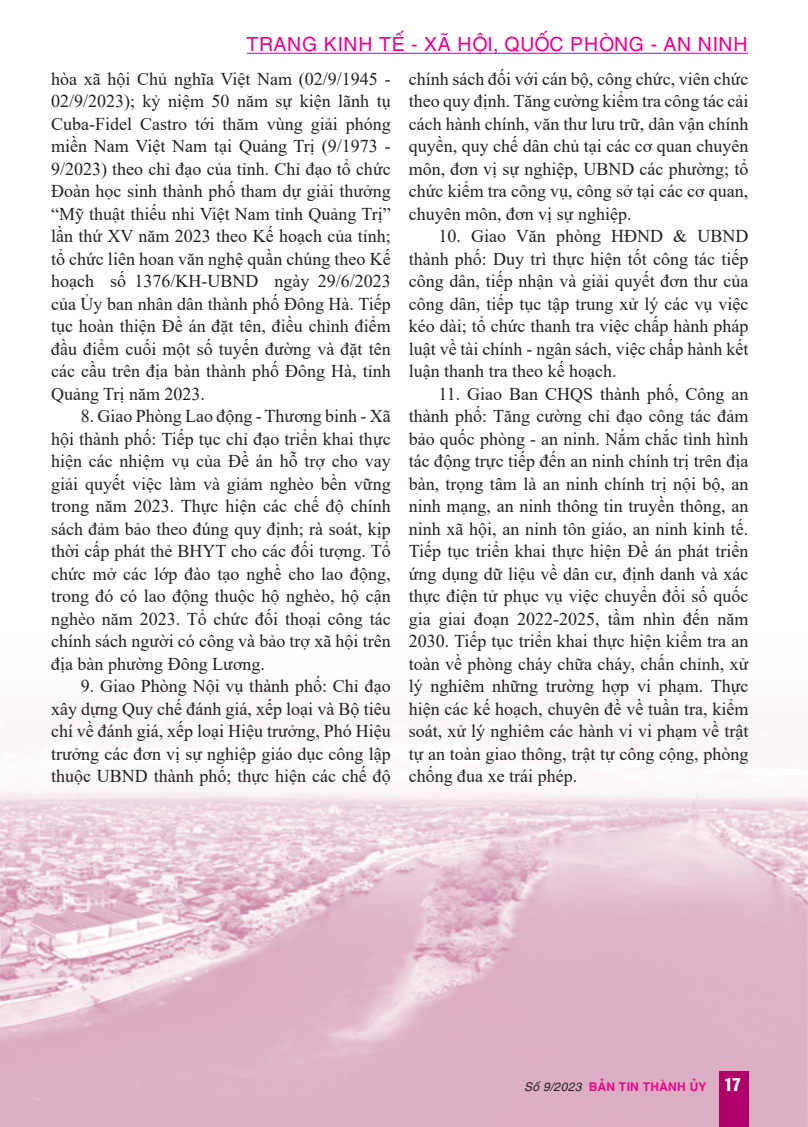
<style>
.page{position:relative;width:808px;height:1127px;background:#fff}
.page>*{position:absolute;margin:0;border:0;box-sizing:border-box;transform-origin:0 0}
.t1{font:19.5px "UTM Helve";color:#ed028c}
.t2{font:18px/22.5px "Times New Roman";color:#231f20;text-align:justify}
.t3{font:700 12px "UTM Helve";color:#ed028c}
.s1{font-weight:400;font-style:italic;color:#231f20}
.s2{font-family:"UTM Helvet Ins";font-weight:400;font-size:16.5px;color:#fff}
</style>
<div class="page">
<img style="left:0;top:720px;width:808px;height:407px">
<div style="left:719px;top:1071px;width:29px;height:56px;background:#b0016a"></div>
<hr style="left:247px;top:53px;width:257px;height:1px;background:#ed028c">
<hr style="left:504px;top:53px;width:159px;height:1px;background:#ed028c">
<hr style="left:663px;top:53px;width:85px;height:1px;background:#ed028c">
<p class="t1" style="left:247px;top:29px;width:503px">TRANG KINH TẾ - XÃ HỘI, QUỐC PHÒNG - AN NINH</p>
<p class="t2" style="left:51px;top:67px;width:341px;text-align:left">hòa xã hội Chủ nghĩa Việt Nam (02/9/1945 - 02/9/2023); kỷ niệm 50 năm sự kiện lãnh tụ Cuba-Fidel Castro tới thăm vùng giải phóng miền Nam Việt Nam tại Quảng Trị (9/1973 - 9/2023) theo chỉ đạo của tỉnh. Chỉ đạo tổ chức Đoàn học sinh thành phố tham dự giải thưởng “Mỹ thuật thiếu nhi Việt Nam tỉnh Quảng Trị” lần thứ XV năm 2023 theo Kế hoạch của tỉnh; tổ chức liên hoan văn nghệ quần chúng theo Kế hoạch số 1376/KH-UBND ngày 29/6/2023 của Ủy ban nhân dân thành phố Đông Hà. Tiếp tục hoàn thiện Đề án đặt tên, điều chỉnh điểm đầu điểm cuối một số tuyến đường và đặt tên các cầu trên địa bàn thành phố Đông Hà, tỉnh Quảng Trị năm 2023.</p>
<p class="t2" style="left:51px;top:404px;width:341px;text-indent:30px">8. Giao Phòng Lao động - Thương binh - Xã hội thành phố: Tiếp tục chỉ đạo triển khai thực hiện các nhiệm vụ của Đề án hỗ trợ cho vay giải quyết việc làm và giảm nghèo bền vững trong năm 2023. Thực hiện các chế độ chính sách đảm bảo theo đúng quy định; rà soát, kịp thời cấp phát thẻ BHYT cho các đối tượng. Tổ chức mở các lớp đào tạo nghề cho lao động, trong đó có lao động thuộc hộ nghèo, hộ cận nghèo năm 2023. Tổ chức đối thoại công tác chính sách người có công và bảo trợ xã hội trên địa bàn phường Đông Lương.</p>
<p class="t2" style="left:51px;top:674px;width:341px;text-indent:30px">9. Giao Phòng Nội vụ thành phố: Chỉ đạo xây dựng Quy chế đánh giá, xếp loại và Bộ tiêu chí về đánh giá, xếp loại Hiệu trưởng, Phó Hiệu trưởng các đơn vị sự nghiệp giáo dục công lập thuộc UBND thành phố; thực hiện các chế độ</p>
<p class="t2" style="left:409px;top:67px;width:341px">chính sách đối với cán bộ, công chức, viên chức theo quy định. Tăng cường kiểm tra công tác cải cách hành chính, văn thư lưu trữ, dân vận chính quyền, quy chế dân chủ tại các cơ quan chuyên môn, đơn vị sự nghiệp, UBND các phường; tổ chức kiểm tra công vụ, công sở tại các cơ quan, chuyên môn, đơn vị sự nghiệp.</p>
<p class="t2" style="left:409px;top:224px;width:341px;text-indent:30px">10. Giao Văn phòng HĐND &amp; UBND thành phố: Duy trì thực hiện tốt công tác tiếp công dân, tiếp nhận và giải quyết đơn thư của công dân, tiếp tục tập trung xử lý các vụ việc kéo dài; tổ chức thanh tra việc chấp hành pháp luật về tài chính - ngân sách, việc chấp hành kết luận thanh tra theo kế hoạch.</p>
<p class="t2" style="left:409px;top:382px;width:341px;text-indent:30px">11. Giao Ban CHQS thành phố, Công an thành phố: Tăng cường chỉ đạo công tác đảm bảo quốc phòng - an ninh. Nắm chắc tình hình tác động trực tiếp đến an ninh chính trị trên địa bàn, trọng tâm là an ninh chính trị nội bộ, an ninh mạng, an ninh thông tin truyền thông, an ninh xã hội, an ninh tôn giáo, an ninh kinh tế.<br>Tiếp tục triển khai thực hiện Đề án phát triển ứng dụng dữ liệu về dân cư, định danh và xác thực điện tử phục vụ việc chuyển đổi số quốc gia giai đoạn 2022-2025, tầm nhìn đến năm 2030. Tiếp tục triển khai thực hiện kiểm tra an toàn về phòng cháy chữa cháy, chấn chỉnh, xử lý nghiêm những trường hợp vi phạm. Thực hiện các kế hoạch, chuyên đề về tuần tra, kiểm soát, xử lý nghiêm các hành vi vi phạm về trật tự an toàn giao thông, trật tự công cộng, phòng chống đua xe trái phép.</p>
<p class="t3" style="left:524px;top:1077px;width:218px"><span class="s1">Số 9/2023</span> BẢN TIN THÀNH ỦY <span class="s2">17</span></p>
</div>
